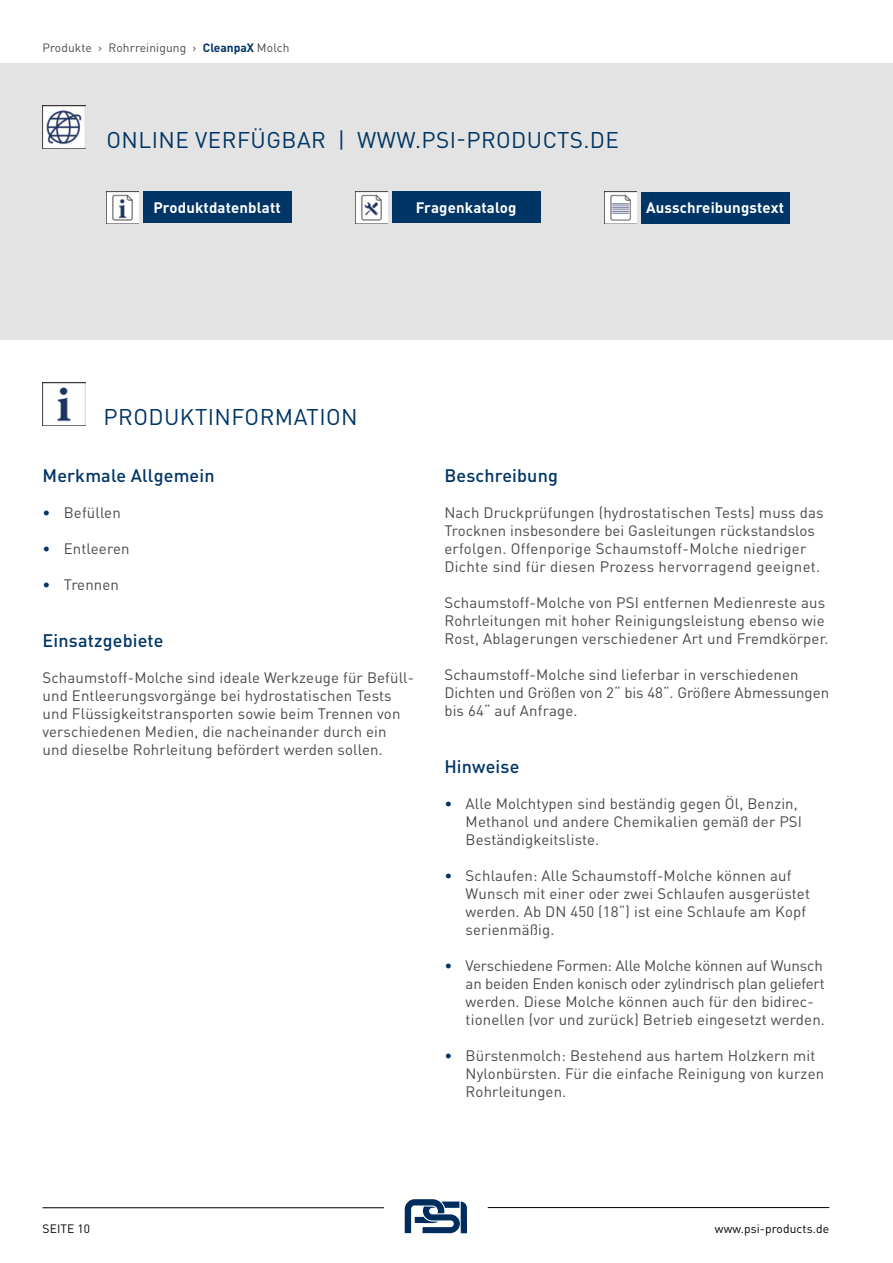
<style>
.page{position:relative;width:893px;height:1263px;background:#fff}
.page>*{position:absolute;margin:0;border:0;box-sizing:border-box;transform-origin:0 0}
.t1{font:22.5px "DIN Pro";letter-spacing:.02em;color:#003565}
.t2{font:500 18px "DIN Pro";letter-spacing:.01em;color:#003565}
.t3{font:15px/18px "DIN Pro";letter-spacing:.01em;color:#4a4a49}
.t4{font:15px/18px "DIN Pro";letter-spacing:-.01em;color:#4a4a49}
.t5{font:700 15px "DIN Pro";letter-spacing:.01em;color:#fff}
.t6{font:12px "DIN Pro";letter-spacing:.01em;color:#4a4a49}
.t7{font:12px "DIN Pro";letter-spacing:.01em;color:#000}
.s1{font-weight:700;color:#003565}
.s2{color:#003565}
</style>
<div class="page">
<svg style="left:405px;top:1199px;width:62px;height:34px"></svg>
<hr style="left:43px;top:1207px;width:341px;height:1px;background:#000">
<hr style="left:488px;top:1207px;width:341px;height:1px;background:#000">
<div style="left:0;top:64px;width:893px;height:276px;background:#e3e3e3"></div>
<img style="left:43px;top:106px;width:42px;height:42px">
<img style="left:43px;top:383px;width:42px;height:42px">
<img style="left:355px;top:191px;width:32px;height:32px">
<img style="left:604px;top:191px;width:32px;height:32px">
<img style="left:106px;top:191px;width:32px;height:32px">
<div style="left:392px;top:191px;width:148px;height:32px;background:#003565"></div>
<div style="left:641px;top:192px;width:148px;height:32px;background:#003565"></div>
<div style="left:143px;top:191px;width:148px;height:32px;background:#003565"></div>
<p class="t6" style="left:43px;top:39px;width:248px">Produkte › Rohrreinigung › <span class="s1">CleanpaX</span> Molch</p>
<h1 class="t1" style="left:106px;top:125px;width:514px">ONLINE VERFÜGBAR | WWW.PSI-PRODUCTS.DE</h1>
<p class="t5" style="left:153px;top:197px;width:129px">Produktdatenblatt</p>
<p class="t5" style="left:416px;top:197px;width:102px">Fragenkatalog</p>
<p class="t5" style="left:646px;top:198px;width:139px">Ausschreibungstext</p>
<h1 class="t1" style="left:104px;top:402px;width:256px">PRODUKTINFORMATION</h1>
<p class="t2" style="left:43px;top:463px;width:174px">Merkmale Allgemein</p>
<p class="t3" style="left:43px;top:502px;width:80px"><span class="s2">•</span> Befüllen</p>
<p class="t3" style="left:43px;top:538px;width:89px"><span class="s2">•</span> Entleeren</p>
<p class="t3" style="left:43px;top:574px;width:78px"><span class="s2">•</span> Trennen</p>
<p class="t2" style="left:43px;top:628px;width:123px">Einsatzgebiete</p>
<p class="t3" style="left:43px;top:668px;width:373px">Schaumstoff-Molche sind ideale Werkzeuge für Befüll&shy;und Entleerungsvorgänge bei hydrostatischen Tests und Flüssigkeitstransporten sowie beim Trennen von verschiedenen Medien, die nacheinander durch ein und dieselbe Rohrleitung befördert werden sollen.</p>
<p class="t2" style="left:444px;top:463px;width:115px">Beschreibung</p>
<p class="t3" style="left:444px;top:502px;width:381px">Nach Druckprüfungen (hydrostatischen Tests) muss das Trocknen insbesondere bei Gasleitungen rückstandslos erfolgen. Offenporige Schaumstoff-Molche niedriger Dichte sind für diesen Prozess hervorragend geeignet.</p>
<p class="t3" style="left:444px;top:592px;width:385px">Schaumstoff-Molche von PSI entfernen Medienreste aus<br>Rohrleitungen mit hoher Reinigungsleistung ebenso wie<br>Rost, Ablagerungen verschiedener Art und Fremdkörper.</p>
<p class="t3" style="left:444px;top:664px;width:386px">Schaumstoff-Molche sind lieferbar in verschiedenen<br>Dichten und Größen von 2“ bis 48“. Größere Abmessungen bis 64“ auf Anfrage.</p>
<p class="t2" style="left:444px;top:754px;width:77px">Hinweise</p>
<p class="t3" style="left:466px;top:794px;width:338px;text-indent:-21px"><span class="s2">•</span> Alle Molchtypen sind beständig gegen Öl, Benzin,<br>Methanol und andere Chemikalien gemäß der PSI<br>Beständigkeitsliste.</p>
<p class="t3" style="left:466px;top:866px;width:346px;text-indent:-21px"><span class="s2">•</span> Schlaufen: Alle Schaumstoff-Molche können auf Wunsch mit einer oder zwei Schlaufen ausgerüstet werden. Ab DN 450 (18“) ist eine Schlaufe am Kopf serienmäßig.</p>
<p class="t4" style="left:466px;top:956px;width:361px;text-indent:-21px"><span class="s2">•</span> Verschiedene Formen: Alle Molche können auf Wunsch an beiden Enden konisch oder zylindrisch plan geliefert werden. Diese Molche können auch für den bidirec&shy;tionellen (vor und zurück) Betrieb eingesetzt werden.</p>
<p class="t3" style="left:466px;top:1046px;width:360px;text-indent:-21px"><span class="s2">•</span> Bürstenmolch: Bestehend aus hartem Holzkern mit<br>Nylonbürsten. Für die einfache Reinigung von kurzen<br>Rohrleitungen.</p>
<p class="t7" style="left:43px;top:1221px;width:49px">SEITE 10</p>
<p class="t7" style="left:715px;top:1221px;width:116px">www.psi-products.de</p>
</div>
